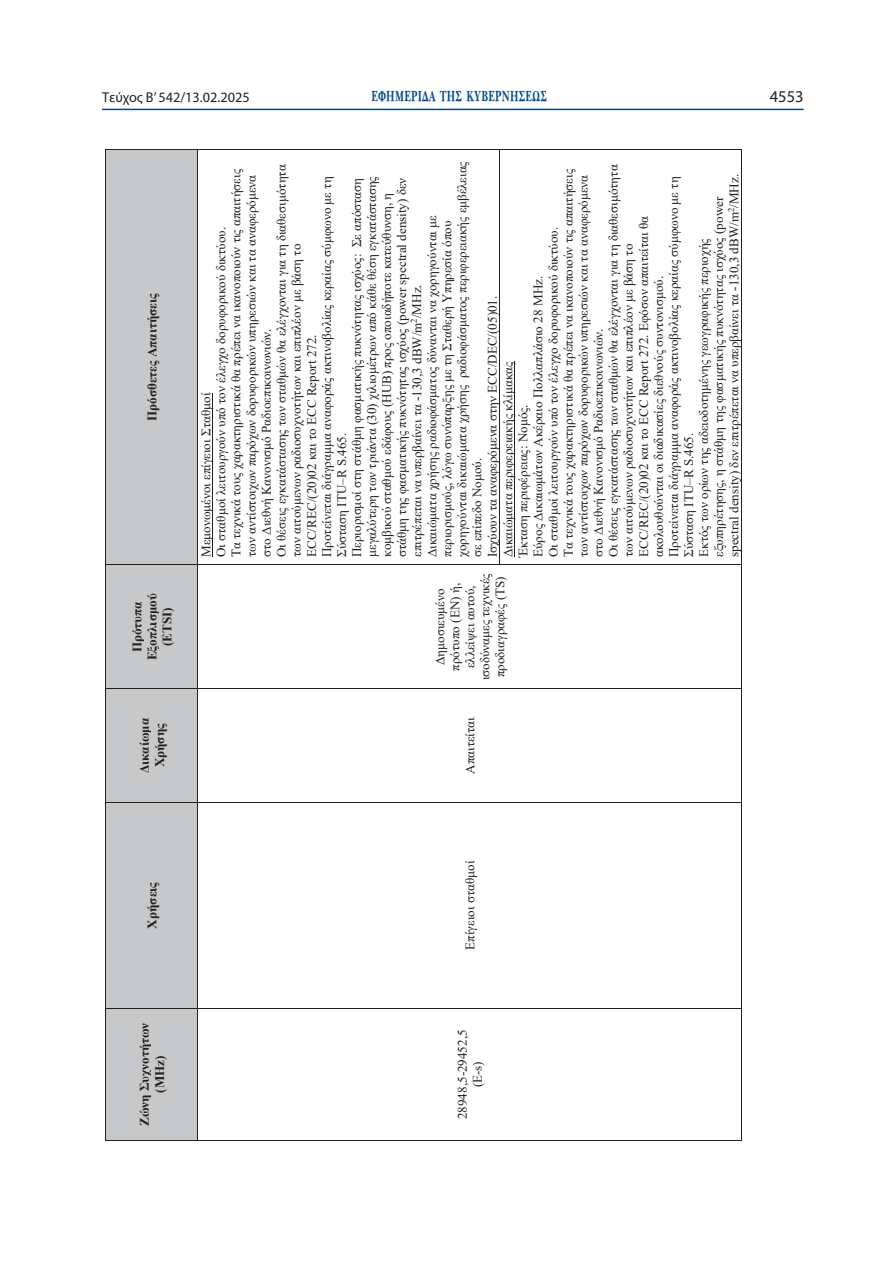
<style>
.page{position:relative;width:893px;height:1263px;background:#fff}
.page>*{position:absolute;margin:0;border:0;box-sizing:border-box;transform-origin:0 0}
.t1{font:16.5px "Myriad Pro";color:#231f20}
.t2{font:15px "UB Baskerville Bold";letter-spacing:.025em;color:#01498e;scale:.65 1}
.t3{font:14.25px "Myriad Pro";color:#231f20}
.t4{font:13.05px/15.1px "Times New Roman";color:#231f20;text-align:center}
.t5{font:700 13.05px/15.1px "Times New Roman";color:#231f20;text-align:center}
</style>
<div class="page">
<hr style="left:102px;top:109px;width:702px;height:1px;background:#01498e">
<div style="left:106px;top:1009px;width:92px;height:131px;background:#c7c8ca"></div>
<div style="left:106px;top:802px;width:92px;height:206px;background:#c7c8ca"></div>
<div style="left:106px;top:689px;width:92px;height:113px;background:#c7c8ca"></div>
<div style="left:106px;top:565px;width:92px;height:123px;background:#c7c8ca"></div>
<div style="left:106px;top:150px;width:92px;height:414px;background:#c7c8ca"></div>
<hr style="left:105px;top:1009px;width:1px;height:131px;background:#231f20">
<hr style="left:105px;top:802px;width:1px;height:206px;background:#231f20">
<hr style="left:105px;top:689px;width:1px;height:113px;background:#231f20">
<hr style="left:105px;top:565px;width:1px;height:123px;background:#231f20">
<hr style="left:105px;top:150px;width:1px;height:414px;background:#231f20">
<hr style="left:106px;top:1140px;width:92px;height:1px;background:#231f20">
<hr style="left:106px;top:1008px;width:92px;height:1px;background:#231f20">
<hr style="left:106px;top:802px;width:92px;height:1px;background:#231f20">
<hr style="left:106px;top:688px;width:92px;height:1px;background:#231f20">
<hr style="left:106px;top:564px;width:92px;height:1px;background:#231f20">
<hr style="left:106px;top:150px;width:92px;height:1px;background:#231f20">
<hr style="left:212px;top:393px;width:1px;height:164px;background:#231f20">
<hr style="left:198px;top:1009px;width:1px;height:131px;background:#231f20">
<hr style="left:198px;top:802px;width:1px;height:206px;background:#231f20">
<hr style="left:198px;top:689px;width:1px;height:113px;background:#231f20">
<hr style="left:198px;top:565px;width:1px;height:123px;background:#231f20">
<hr style="left:198px;top:150px;width:1px;height:414px;background:#231f20">
<hr style="left:198px;top:1140px;width:302px;height:1px;background:#231f20">
<hr style="left:198px;top:1008px;width:302px;height:1px;background:#231f20">
<hr style="left:198px;top:802px;width:302px;height:1px;background:#231f20">
<hr style="left:198px;top:688px;width:302px;height:1px;background:#231f20">
<hr style="left:198px;top:564px;width:302px;height:1px;background:#231f20">
<hr style="left:198px;top:150px;width:302px;height:1px;background:#231f20">
<hr style="left:514px;top:362px;width:1px;height:195px;background:#231f20">
<hr style="left:500px;top:150px;width:1px;height:414px;background:#231f20">
<hr style="left:500px;top:1140px;width:241px;height:1px;background:#231f20">
<hr style="left:741px;top:1009px;width:1px;height:131px;background:#231f20">
<hr style="left:500px;top:1008px;width:241px;height:1px;background:#231f20">
<hr style="left:741px;top:802px;width:1px;height:206px;background:#231f20">
<hr style="left:500px;top:802px;width:241px;height:1px;background:#231f20">
<hr style="left:741px;top:689px;width:1px;height:113px;background:#231f20">
<hr style="left:500px;top:688px;width:241px;height:1px;background:#231f20">
<hr style="left:741px;top:565px;width:1px;height:123px;background:#231f20">
<hr style="left:500px;top:564px;width:241px;height:1px;background:#231f20">
<hr style="left:741px;top:150px;width:1px;height:414px;background:#231f20">
<hr style="left:500px;top:150px;width:241px;height:1px;background:#231f20">
<p class="t3" style="left:102px;top:89px;width:149px">Τεύχος B’ 542/13.02.2025</p>
<p class="t2" style="left:371px;top:88px;width:272px">ΕΦΗΜΕΡΙΔΑ TΗΣ ΚΥΒΕΡΝΗΣΕΩΣ</p>
<p class="t1" style="left:770px;top:86px;width:35px">4553</p>
<p class="t5" style="left:144px;top:421px;width:129px;rotate:-90deg">Πρόσθετες Απαιτήσεις</p>
<p class="t5" style="left:129px;top:660px;width:68px;rotate:-90deg">Πρότυπα<br>Εξοπλισμού (ETSI)</p>
<p class="t5" style="left:137px;top:773px;width:57px;rotate:-90deg">Δικαίωμα<br>Χρήσης</p>
<p class="t4" style="left:198px;top:557px;width:397px;text-align:left;rotate:-90deg">Μεμονωμένοι επίγειοι Σταθμοί<br>Οι σταθμοί λειτουργούν υπό τον έλεγχο δορυφορικού δικτύου.<br>Τα τεχνικά τους χαρακτηριστικά θα πρέπει να ικανοποιούν τις απαιτήσεις των αντίστοιχων παρόχων δορυφορικών υπηρεσιών και τα αναφερόμενα στο Διεθνή Κανονισμό Ραδιοεπικοινωνιών.<br>Οι θέσεις εγκατάστασης των σταθμών θα ελέγχονται για τη διαθεσιμότητα των αιτούμενων ραδιοσυχνοτήτων και επιπλέον με βάση το ECC/REC/(20)02 και το ECC Report 272.<br>Προτείνεται διάγραμμα αναφοράς ακτινοβολίας κεραίας σύμφωνο με τη Σύσταση ITU–R S.465.<br>Περιορισμοί στη στάθμη φασματικής πυκνότητας ισχύος: Σε απόσταση μεγαλύτερη των τριάντα (30) χιλιομέτρων από κάθε θέση εγκατάστασης κομβικού σταθμού εδάφους (HUB) προς οποιαδήποτε κατεύθυνση, η στάθμη της φασματικής πυκνότητας ισχύος (power spectral density) δεν επιτρέπεται να υπερβαίνει τα -130,3 dBW/m<sup>2</sup>/MHz.<br>Δικαιώματα χρήσης ραδιοφάσματος δύνανται να χορηγούνται με περιορισμούς, λόγω συνύπαρξης με τη Σταθερή Υπηρεσία όπου χορηγούνται δικαιώματα χρήσης ραδιοφάσματος περιφερειακής εμβέλειας σε επίπεδο Νομού.<br>Ισχύουν τα αναφερόμενα στην ECC/DEC/(05)01.<br>Δικαιώματα περιφερειακής κλίμακας<br>Έκταση περιφέρειας: Νομός.<br>Εύρος Δικαιωμάτων Ακέραιο Πολλαπλάσιο 28 MHz.<br>Οι σταθμοί λειτουργούν υπό τον έλεγχο δορυφορικού δικτύου.<br>Τα τεχνικά τους χαρακτηριστικά θα πρέπει να ικανοποιούν τις απαιτήσεις των αντίστοιχων παρόχων δορυφορικών υπηρεσιών και τα αναφερόμενα στο Διεθνή Κανονισμό Ραδιοεπικοινωνιών.<br>Οι θέσεις εγκατάστασης των σταθμών θα ελέγχονται για τη διαθεσιμότητα των αιτούμενων ραδιοσυχνοτήτων και επιπλέον με βάση το ECC/REC/(20)02 και το ECC Report 272. Εφόσον απαιτείται θα ακολουθούνται οι διαδικασίες διεθνούς συντονισμού.<br>Προτείνεται διάγραμμα αναφοράς ακτινοβολίας κεραίας σύμφωνο με τη Σύσταση ITU–R S.465.<br>Εκτός των ορίων της αδειοδοτημένης γεωγραφικής περιοχής εξυπηρέτησης, η στάθμη της φασματικής πυκνότητας ισχύος (power spectral density) δεν επιτρέπεται να υπερβαίνει τα -130,3 dBW/m<sup>2</sup>/MHz.</p>
<p class="t4" style="left:432px;top:680px;width:108px;rotate:-90deg">Δημοσιευμένο πρότυπο (EN) ή, ελλείψει αυτού, ισοδύναμες τεχνικές προδιαγραφές (TS)</p>
<p class="t4" style="left:462px;top:774px;width:58px;rotate:-90deg">Απαιτείται</p>
<p class="t5" style="left:144px;top:928px;width:48px;rotate:-90deg">Χρήσεις</p>
<p class="t5" style="left:137px;top:1126px;width:105px;rotate:-90deg">Ζώνη Συχνοτήτων (MHz)</p>
<p class="t4" style="left:462px;top:950px;width:90px;rotate:-90deg">Επίγειοι σταθμοί</p>
<p class="t4" style="left:455px;top:1119px;width:91px;rotate:-90deg">28948,5-29452,5 (E-s)</p>
</div>
